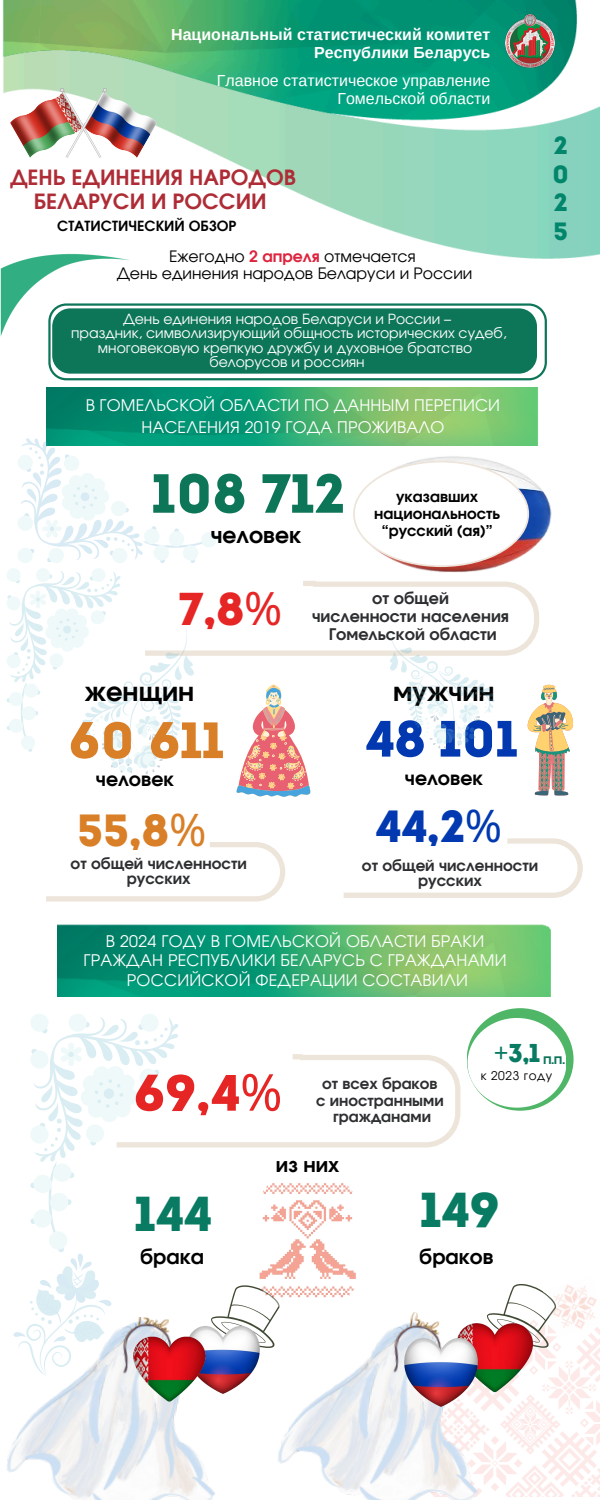
<style>
.page{position:relative;width:600px;height:1500px;background:#fff}
.page>*{position:absolute;margin:0;border:0;box-sizing:border-box;transform-origin:0 0}
.t1{font:55px "Intro";color:#0e7658}
.t2{font:51px "Intro";color:#d87f27}
.t3{font:51px "Intro";color:#0239b0}
.t4{font:51px "Intro";color:#e62525}
.t5{font:49px "Intro";color:#087b62}
.t6{font:46px "Intro";color:#e62525}
.t7{font:45px "Intro";color:#0239b0}
.t8{font:45px "Intro";color:#d87f27}
.t9{font:700 26px "Evolventa";color:#000}
.t10{font:25.8px "Intro";color:#087b62}
.t11{font:25px/28.5px "Intro";color:#01866b;text-align:justify}
.t12{font:700 22px "Evolventa";color:#000}
.t13{font:700 21px/24px "Evolventa";color:#ae2c36;text-align:center}
.t14{font:700 20px "Evolventa";color:#000}
.t15{font:700 19px "Evolventa";color:#000}
.t16{font:16px/21.8px "Evolventa";letter-spacing:.02em;color:#fff;text-align:center}
.t17{font:700 16px "Arimo";color:#fff}
.t18{font:16px/18px "Arimo";color:#fff;text-align:right}
.t19{font:700 16px "Evolventa";color:#2c2e30}
.t20{font:15.7px "Evolventa";color:#000}
.t21{font:700 15.2px "Evolventa";color:#2c2e30}
.t22{font:700 15px/17.2px "Evolventa";color:#000;text-align:center}
.t23{font:700 15px "Evolventa";color:#2c2e30}
.t24{font:14px/14.2px "Evolventa";color:#fff;text-align:center}
.t25{font:700 14px "Evolventa";color:#000}
.t26{font:700 14px "Evolventa";color:#0e7658}
.t27{font:12px "Evolventa";letter-spacing:.05em;color:#000}
.s1{font-weight:700;color:#de233d}
.s2{font-family:"Noto Sans"}
</style>
<div class="page">
<img style="left:2px;top:0;width:598px;height:259px">
<img style="left:506px;top:15px;width:49px;height:52px">
<img style="left:47px;top:388px;width:491px;height:50px">
<img style="left:11px;top:89px;width:146px;height:68px">
<img style="left:57px;top:924px;width:494px;height:72px">
<img style="left:498px;top:1339px;width:102px;height:158px">
<svg style="left:504px;top:1284px;width:70px;height:77px"></svg>
<img style="left:498px;top:1313px;width:41px;height:87px">
<svg style="left:30px;top:1014px;width:431px;height:334px"></svg>
<img style="left:229px;top:1324px;width:33px;height:67px">
<img style="left:353px;top:417px;width:185px;height:21px">
<svg style="left:46px;top:842px;width:240px;height:60px"></svg>
<svg style="left:343px;top:838px;width:240px;height:60px"></svg>
<img style="left:7px;top:1307px;width:222px;height:193px">
<img style="left:128px;top:1327px;width:84px;height:82px">
<img style="left:274px;top:1298px;width:224px;height:202px">
<img style="left:403px;top:1337px;width:76px;height:71px">
<img style="left:0;top:252px;width:132px;height:84px">
<svg style="left:48px;top:303px;width:499px;height:77px;background:#2b866c"></svg>
<img style="left:255px;top:1171px;width:105px;height:142px;border-radius:47px">
<img style="left:541px;top:1284px;width:59px;height:55px">
<svg style="left:6px;top:438px;width:567px;height:359px"></svg>
<svg style="left:467px;top:1008px;width:107px;height:103px;background:#5ebc74"></svg>
<div style="left:468px;top:1018px;width:98px;height:90px;background:#fff;border-radius:50%"></div>
<p class="t17" style="left:171px;top:26px;width:321px">Национальный статистический комитет</p>
<p class="t17" style="left:314px;top:44px;width:178px">Республики Беларусь</p>
<h3 class="t18" style="left:217px;top:71px;width:275px">Главное статистическое управление<br>Гомельской области</h3>
<h3 class="t13" style="left:10px;top:167px;width:288px">ДЕНЬ ЕДИНЕНИЯ НАРОДОВ<br>БЕЛАРУСИ И РОССИИ</h3>
<p class="t25" style="left:57px;top:220px;width:181px">СТАТИСТИЧЕСКИЙ ОБЗОР</p>
<h2 class="t20" style="left:169px;top:250px;width:248px">Ежегодно <span class="s1">2 апреля</span> отмечается</h2>
<p class="t20" style="left:117px;top:267px;width:357px">День единения народов Беларуси и России</p>
<p class="t24" style="left:123px;top:313px;width:330px">День единения народов Беларуси и России –</p>
<p class="t24" style="left:71px;top:327px;width:437px">праздник, символизирующий общность исторических судеб, многовековую крепкую дружбу и духовное братство</p>
<p class="t24" style="left:209px;top:355px;width:157px">белорусов и россиян</p>
<p class="t16" style="left:86px;top:395px;width:416px">В ГОМЕЛЬСКОЙ ОБЛАСТИ ПО ДАННЫМ ПЕРЕПИСИ<br>НАСЕЛЕНИЯ 2019 ГОДА ПРОЖИВАЛО</p>
<p class="t1" style="left:152px;top:471px;width:194px">108 712</p>
<p class="t12" style="left:211px;top:526px;width:92px">человек</p>
<p class="t22" style="left:374px;top:488px;width:127px">указавших национальность “русский (ая)”</p>
<p class="t11" style="left:552px;top:134px;width:18px">2<br>0<br>2<br>5</p>
<h2 class="t6" style="left:179px;top:591px;width:105px">7,8<span class="s2">%</span></h2>
<p class="t19" style="left:372px;top:591px;width:78px">от общей</p>
<p class="t19" style="left:312px;top:609px;width:199px">численности населения</p>
<p class="t19" style="left:329px;top:627px;width:170px">Гомельской области</p>
<p class="t9" style="left:85px;top:680px;width:111px">женщин</p>
<h1 class="t9" style="left:393px;top:680px;width:103px">мужчин</h1>
<p class="t2" style="left:69px;top:720px;width:157px">60 611</p>
<h1 class="t3" style="left:365px;top:718px;width:154px">48 101</h1>
<h6 class="t15" style="left:405px;top:770px;width:80px">человек</h6>
<p class="t15" style="left:96px;top:771px;width:80px">человек</p>
<p class="t8" style="left:77px;top:812px;width:131px">55,8<span class="s2">%</span></p>
<h4 class="t21" style="left:71px;top:857px;width:178px">от общей численности</h4>
<p class="t21" style="left:127px;top:872px;width:65px">русских</p>
<p class="t7" style="left:375px;top:808px;width:128px">44,2<span class="s2">%</span></p>
<p class="t21" style="left:362px;top:859px;width:178px">от общей численности</p>
<p class="t21" style="left:418px;top:874px;width:65px">русских</p>
<h1 class="t16" style="left:106px;top:931px;width:380px">В 2024 ГОДУ В ГОМЕЛЬСКОЙ ОБЛАСТИ БРАКИ</h1>
<p class="t16" style="left:83px;top:950px;width:425px">ГРАЖДАН РЕСПУБЛИКИ БЕЛАРУСЬ С ГРАЖДАНАМИ</p>
<p class="t16" style="left:127px;top:970px;width:343px">РОССИЙСКОЙ ФЕДЕРАЦИИ СОСТАВИЛИ</p>
<p class="t4" style="left:134px;top:1072px;width:150px">69,4<span class="s2">%</span></p>
<p class="t23" style="left:322px;top:1077px;width:117px">от всех браков</p>
<p class="t23" style="left:316px;top:1094px;width:129px">с иностранными</p>
<p class="t23" style="left:333px;top:1110px;width:99px">гражданами</p>
<p class="t14" style="left:276px;top:1156px;width:65px">из них</p>
<p class="t10" style="left:494px;top:1043px;width:48px"><span class="s2">+</span>3,1</p>
<p class="t27" style="left:481px;top:1071px;width:73px">к 2023 году</p>
<p class="t26" style="left:543px;top:1052px;width:24px">п.п.</p>
<p class="t5" style="left:135px;top:1194px;width:79px">144</p>
<h2 class="t5" style="left:421px;top:1190px;width:81px">149</h2>
<p class="t14" style="left:140px;top:1248px;width:65px">брака</p>
<h5 class="t14" style="left:419px;top:1248px;width:76px">браков</h5>
</div>
